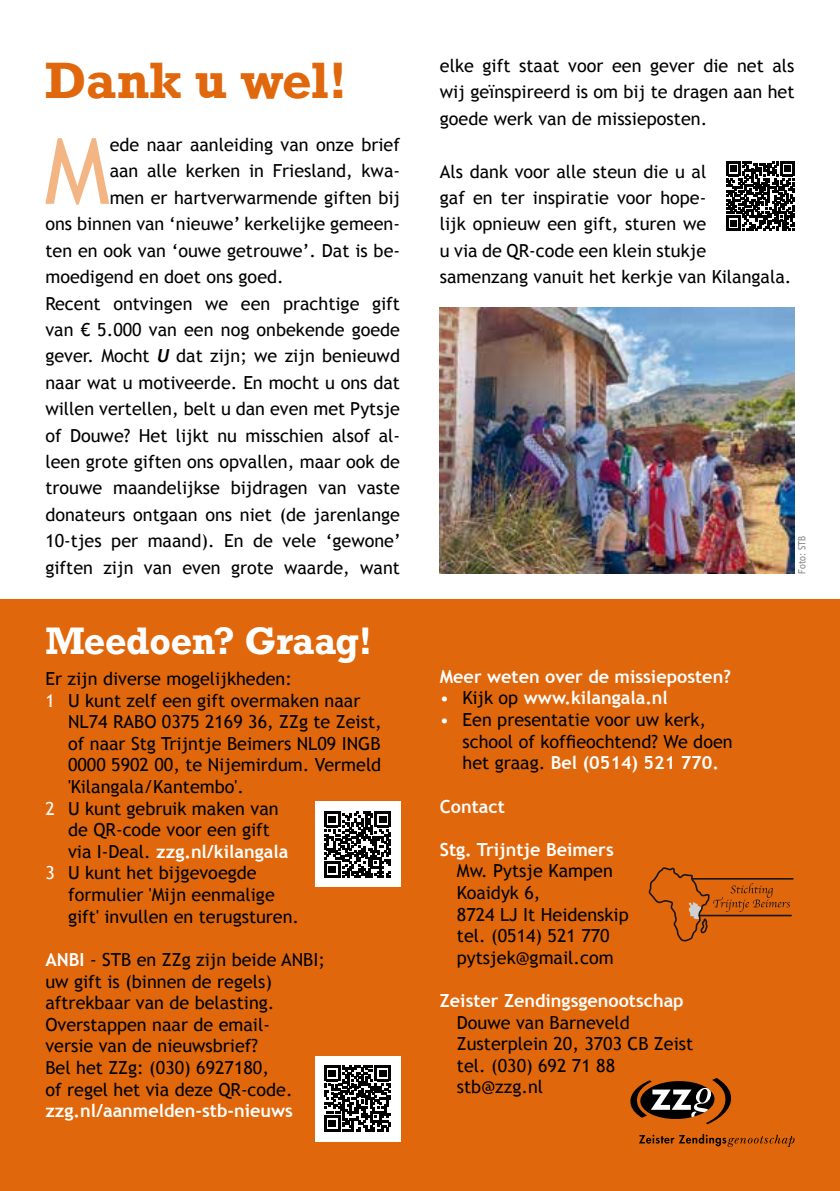
<style>
.page{position:relative;width:840px;height:1191px;background:#fff}
.page>*{position:absolute;margin:0;border:0;box-sizing:border-box;transform-origin:0 0}
.t1{font:91.8px "Trebuchet MS";color:#f2b583}
.t2{font:700 48px "Rockwell";color:#e0670b}
.t3{font:700 36px "Rockwell";letter-spacing:-.005em;color:#fff}
.t4{font:18px/21.6px "Trebuchet MS";color:#000}
.t5{font:700 18px "Trebuchet MS";color:#fff}
.t6{font:10px "Trebuchet MS";letter-spacing:-.01em;color:#87888a;scale:.9 1}
.s1{font-family:"Trebuchet";font-weight:700;font-style:italic}
.s2{color:#fff}
.s3{font-weight:400;color:#000}
.s4{font-weight:700;color:#fff}
.s5{font-weight:400}
</style>
<div class="page">
<div style="left:0;top:600px;width:839px;height:591px;background:#e0670b"></div>
<hr style="left:698px;top:914px;width:93px;height:2px;background:#1a161a">
<hr style="left:691px;top:878px;width:102px;height:1px;background:#1a161a">
<svg style="left:648px;top:867px;width:141px;height:74px"></svg>
<svg style="left:639px;top:1134px;width:155px;height:13px"></svg>
<svg style="left:630px;top:1078px;width:102px;height:46px"></svg>
<div style="left:315px;top:802px;width:85px;height:85px;background:#fff"></div>
<svg style="left:324px;top:811px;width:66px;height:66px"></svg>
<div style="left:315px;top:1056px;width:85px;height:85px;background:#fff"></div>
<svg style="left:324px;top:1065px;width:66px;height:66px"></svg>
<img style="left:439px;top:308px;width:355px;height:265px">
<svg style="left:726px;top:161px;width:68px;height:69px"></svg>
<h2 class="t2" style="left:45px;top:50px;width:303px">Dank u wel!</h2>
<h1 class="t1" style="left:44px;top:117px;width:67px">M</h1>
<p class="t4" style="left:110px;top:134px;width:292px">ede naar aanleiding van onze brief</p>
<p class="t4" style="left:110px;top:160px;width:292px">aan alle kerken in Friesland, kwa-</p>
<p class="t4" style="left:110px;top:187px;width:292px">men er hartverwarmende giften bij</p>
<p class="t4" style="left:45px;top:213px;width:356px">ons binnen van ‘nieuwe’ kerkelijke gemeen-</p>
<p class="t4" style="left:45px;top:240px;width:356px">ten en ook van ‘ouwe getrouwe’. Dat is be-</p>
<p class="t4" style="left:45px;top:266px;width:240px">moedigend en doet ons goed.</p>
<p class="t4" style="left:45px;top:292px;width:356px">Recent ontvingen we een prachtige gift</p>
<p class="t4" style="left:45px;top:319px;width:356px">van € 5.000 van een nog onbekende goede</p>
<p class="t4" style="left:45px;top:345px;width:356px">gever. Mocht <span class="s1">U</span> dat zijn; we zijn benieuwd</p>
<p class="t4" style="left:45px;top:372px;width:356px">naar wat u motiveerde. En mocht u ons dat</p>
<p class="t4" style="left:45px;top:398px;width:356px">willen vertellen, belt u dan even met Pytsje</p>
<p class="t4" style="left:45px;top:424px;width:356px">of Douwe? Het lijkt nu misschien alsof al-</p>
<p class="t4" style="left:45px;top:451px;width:356px">leen grote giften ons opvallen, maar ook de</p>
<p class="t4" style="left:45px;top:477px;width:356px">trouwe maandelijkse bijdragen van vaste</p>
<p class="t4" style="left:45px;top:504px;width:356px">donateurs ontgaan ons niet (de jarenlange</p>
<p class="t4" style="left:45px;top:530px;width:356px">10-tjes per maand). En de vele ‘gewone’</p>
<p class="t4" style="left:45px;top:557px;width:356px">giften zijn van even grote waarde, want</p>
<h3 class="t3" style="left:45px;top:617px;width:328px">Meedoen? Graag!</h3>
<p class="t4" style="left:45px;top:668px;width:248px">Er zijn diverse mogelijkheden:</p>
<p class="t4" style="left:45px;top:689px;width:316px"><span class="s2">1</span> U kunt zelf een gift overmaken naar</p>
<p class="t4" style="left:68px;top:711px;width:315px">NL74 RABO 0375 2169 36, ZZg te Zeist,</p>
<p class="t4" style="left:68px;top:733px;width:314px">of naar Stg Trijntje Beimers NL09 INGB</p>
<p class="t4" style="left:68px;top:754px;width:314px">0000 5902 00, te Nijemirdum. Vermeld</p>
<p class="t4" style="left:68px;top:776px;width:177px">'Kilangala/Kantembo'.</p>
<p class="t4" style="left:45px;top:797px;width:235px"><span class="s2">2</span> U kunt gebruik maken van</p>
<p class="t4" style="left:68px;top:819px;width:203px">de QR-code voor een gift</p>
<p class="t5" style="left:68px;top:840px;width:222px"><span class="s3">via I-Deal.</span> zzg.nl/kilangala</p>
<p class="t4" style="left:45px;top:862px;width:213px"><span class="s2">3</span> U kunt het bijgevoegde</p>
<p class="t4" style="left:68px;top:884px;width:208px">formulier 'Mijn eenmalige</p>
<p class="t4" style="left:68px;top:905px;width:232px">gift' invullen en terugsturen.</p>
<p class="t4" style="left:45px;top:949px;width:281px"><span class="s4">ANBI</span> - STB en ZZg zijn beide ANBI; uw gift is (binnen de regels) aftrekbaar van de belasting.<br>Overstappen naar de email-<br>versie van de nieuwsbrief?<br>Bel het ZZg: (030) 6927180,<br>of regel het via deze QR-code.</p>
<p class="t5" style="left:45px;top:1099px;width:249px">zzg.nl/aanmelden-stb-nieuws</p>
<p class="t4" style="left:439px;top:53px;width:356px;line-height:26.4px;text-align:justify">elke gift staat voor een gever die net als wij geïnspireerd is om bij te dragen aan het goede werk van de missieposten.</p>
<p class="t4" style="left:439px;top:158px;width:353px;line-height:26.4px">Als dank voor alle steun die u al<br>gaf en ter inspiratie voor hope-<br>lijk opnieuw een gift, sturen we<br>u via de QR-code een klein stukje samenzang vanuit het kerkje van Kilangala.</p>
<p class="t5" style="left:439px;top:665px;width:293px">Meer weten over de missieposten?</p>
<p class="t5" style="left:439px;top:687px;width:229px"><span class="s5">•</span> <span class="s3">Kijk op</span> www.kilangala.nl</p>
<p class="t4" style="left:462px;top:709px;width:271px;text-indent:-23px"><span class="s2">•</span> Een presentatie voor uw kerk, school of koffieochtend? We doen het graag. <span class="s4">Bel (0514) 521 770.</span></p>
<p class="t5" style="left:439px;top:795px;width:66px">Contact</p>
<p class="t5" style="left:439px;top:838px;width:175px">Stg. Trijntje Beimers</p>
<p class="t4" style="left:456px;top:860px;width:173px">Mw. Pytsje Kampen<br>Koaidyk 6,<br>8724 LJ It Heidenskip tel. (0514) 521 770 pytsjek@gmail.com</p>
<p class="t5" style="left:439px;top:989px;width:245px">Zeister Zendingsgenootschap</p>
<p class="t4" style="left:456px;top:1011px;width:238px">Douwe van Barneveld<br>Zusterplein 20, 3703 CB Zeist tel. (030) 692 71 88 stb@zzg.nl</p>
<p class="t6" style="left:795px;top:573px;width:44px;rotate:-90deg">Foto: STB</p>
</div>
